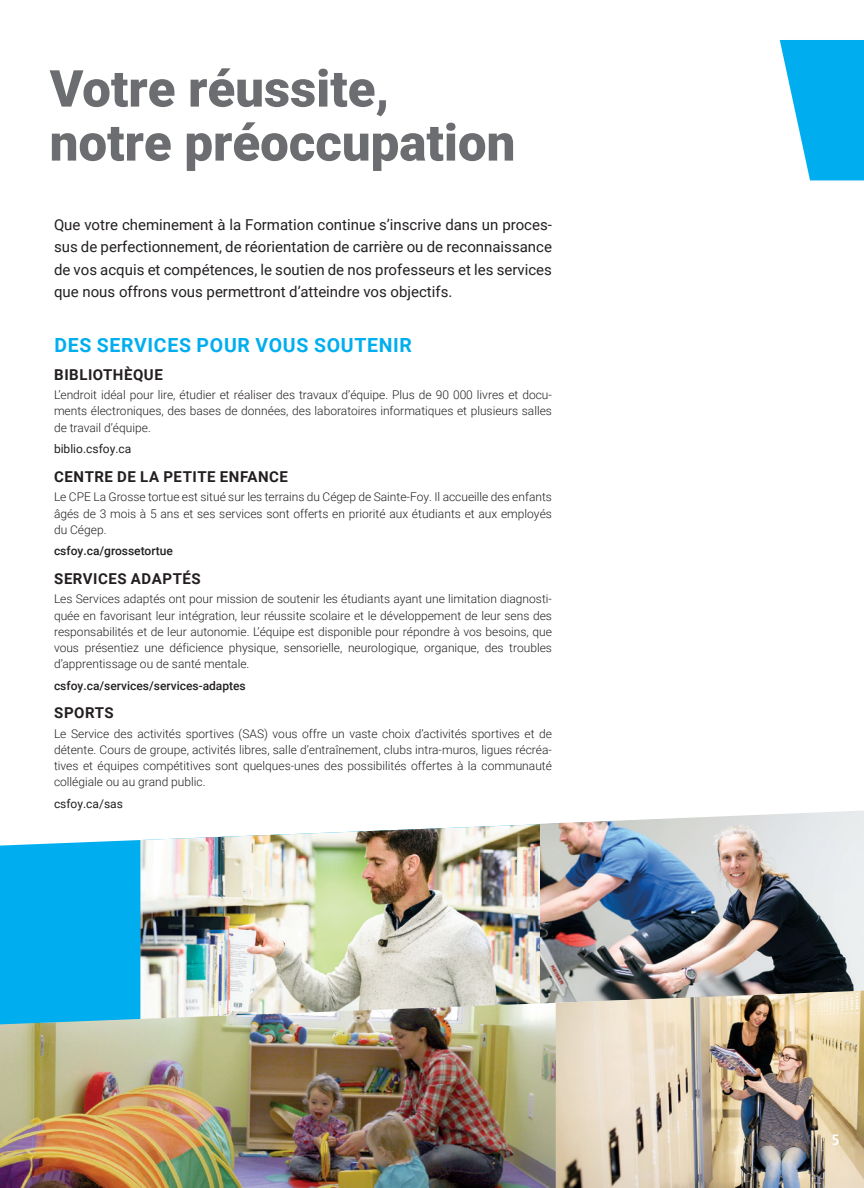
<style>
.page{position:relative;width:864px;height:1188px;background:#fff}
.page>*{position:absolute;margin:0;border:0;box-sizing:border-box;transform-origin:0 0}
.Titre_Programme{font:900 51px/54px "Roboto";color:#6c6d70}
.titre_1{font:700 19.5px "Roboto";letter-spacing:.035em;color:#00aeef}
.Texte_courant{font:15px/22.5px "Roboto";color:#231f20;text-align:justify}
.titre_2{font:700 15px "Roboto";letter-spacing:.035em;color:#231f20}
.t1{font:700 condensed 15px "Frutiger LT Std";color:#fff}
.Texte_courant-2{font:300 12px/16.2px "Roboto";color:#231f20;text-align:justify}
.Texte_courant-3{font:500 12px "Roboto";color:#231f20}
.Texte_courant-4{font:12px "Roboto";color:#231f20}
</style>
<div class="page">
<div style="left:0;top:840px;width:140px;height:156px;background:#00aeef"></div>
<img style="left:140px;top:824px;width:400px;height:172px">
<img style="left:540px;top:811px;width:324px;height:185px">
<svg style="left:780px;top:40px;width:84px;height:140px"></svg>
<img style="left:0;top:996px;width:556px;height:192px">
<img style="left:556px;top:991px;width:308px;height:197px">
<p class="Titre_Programme" style="left:50px;top:60px;width:467px">Votre réussite, notre préoccupation</p>
<p class="Texte_courant" style="left:54px;top:212px;width:500px">Que votre cheminement à la Formation continue s’inscrive dans un proces&shy;sus de perfectionnement, de réorientation de carrière ou de reconnaissance de vos acquis et compétences, le soutien de nos professeurs et les services que nous offrons vous permettront d’atteindre vos objectifs.</p>
<p class="titre_1" style="left:54px;top:332px;width:359px">DES SERVICES POUR VOUS SOUTENIR</p>
<p class="titre_2" style="left:54px;top:364px;width:110px">BIBLIOTHÈQUE</p>
<p class="Texte_courant-2" style="left:54px;top:386px;width:499px">L’endroit idéal pour lire, étudier et réaliser des travaux d’équipe. Plus de 90 000 livres et docu&shy;ments électroniques, des bases de données, des laboratoires informatiques et plusieurs salles de travail d’équipe.</p>
<p class="Texte_courant-4" style="left:54px;top:441px;width:79px">biblio.csfoy.ca</p>
<p class="titre_2" style="left:54px;top:466px;width:235px">CENTRE DE LA PETITE ENFANCE</p>
<p class="Texte_courant-2" style="left:54px;top:489px;width:499px">Le CPE La Grosse tortue est situé sur les terrains du Cégep de Sainte-Foy. Il accueille des enfants âgés de 3 mois à 5 ans et ses services sont offerts en priorité aux étudiants et aux employés du Cégep.</p>
<p class="Texte_courant-3" style="left:54px;top:543px;width:121px">csfoy.ca/grossetortue</p>
<p class="titre_2" style="left:54px;top:568px;width:148px">SERVICES ADAPTÉS</p>
<p class="Texte_courant-2" style="left:54px;top:591px;width:499px">Les Services adaptés ont pour mission de soutenir les étudiants ayant une limitation diagnosti&shy;quée en favorisant leur intégration, leur réussite scolaire et le développement de leur sens des responsabilités et de leur autonomie. L’équipe est disponible pour répondre à vos besoins, que vous présentiez une déficience physique, sensorielle, neurologique, organique, des troubles d’apprentissage ou de santé mentale.</p>
<p class="Texte_courant-3" style="left:54px;top:677px;width:193px">csfoy.ca/services/services-adaptes</p>
<p class="titre_2" style="left:54px;top:703px;width:61px">SPORTS</p>
<p class="Texte_courant-2" style="left:54px;top:725px;width:499px">Le Service des activités sportives (SAS) vous offre un vaste choix d’activités sportives et de détente. Cours de groupe, activités libres, salle d’entraînement, clubs intra-muros, ligues récréa&shy;tives et équipes compétitives sont quelques-unes des possibilités offertes à la communauté collégiale ou au grand public.</p>
<p class="Texte_courant-4" style="left:54px;top:795px;width:70px">csfoy.ca/sas</p>
<p class="t1" style="left:832px;top:1131px;width:9px">5</p>
</div>
